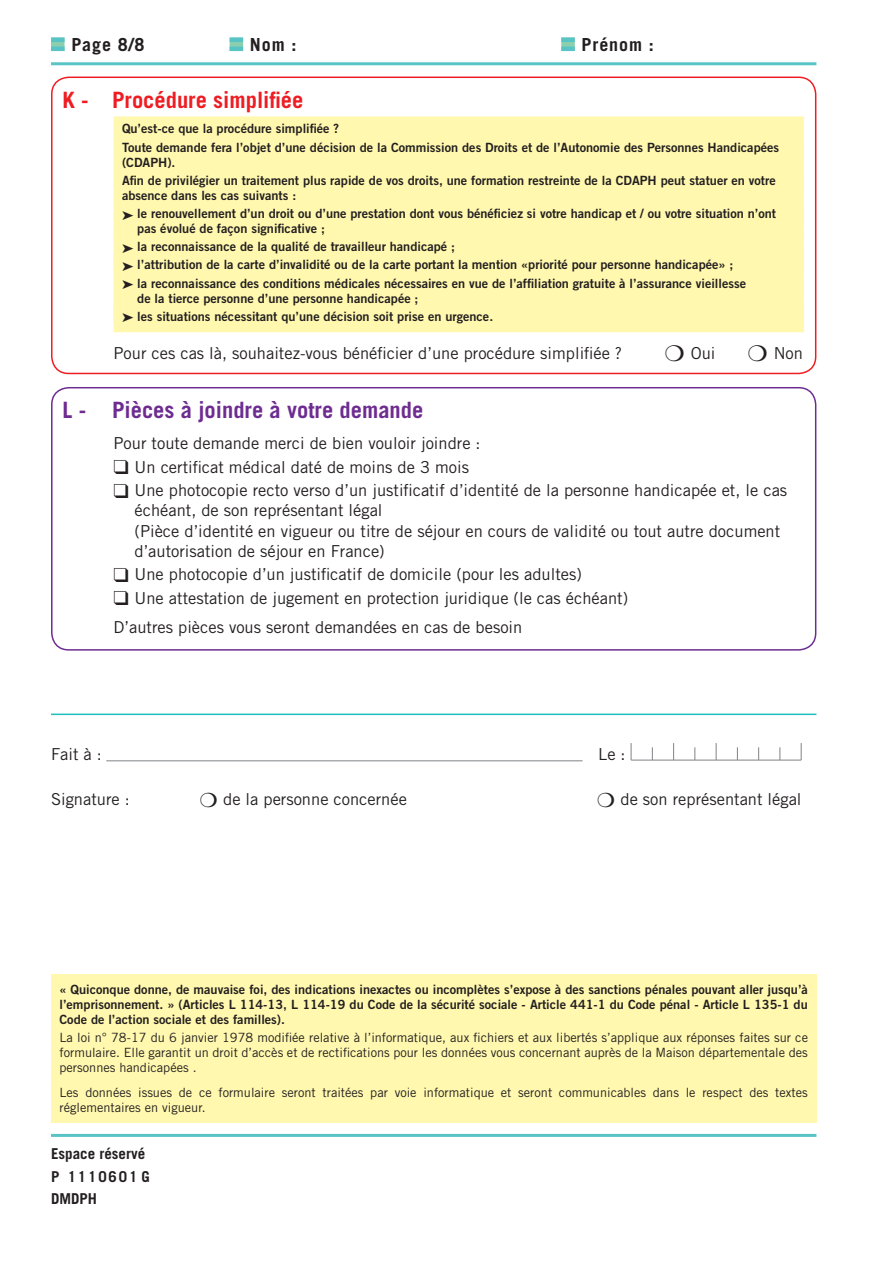
<style>
.page{position:relative;width:893px;height:1263px;background:#fff}
.page>*{position:absolute;margin:0;border:0;box-sizing:border-box;transform-origin:0 0}
.t1{font:700 22.5px "Trade Gothic LT Std";color:#6e2c91}
.t2{font:700 22.5px "Trade Gothic LT Std";color:#ee1d23}
.t3{font:700 18px "Trade Gothic LT Std";letter-spacing:.05em;color:#231f20}
.t4{font:16.5px/20.2px "Trade Gothic LT Std";color:#231f20}
.t5{font:700 15px/22.5px "Trade Gothic LT Std";color:#231f20}
.t6{font:12.75px/18.1px "Trade Gothic LT Std Bd 2";color:#231f20}
.t7{font:12.75px/15px "Trade Gothic LT Std";color:#231f20;text-align:justify}
</style>
<div class="page">
<hr style="left:51px;top:1134px;width:765px;height:3px;background:#59c4c6">
<hr style="left:51px;top:62px;width:765px;height:3px;background:#59c4c6">
<svg style="left:51px;top:42px;width:14px;height:5px"></svg>
<hr style="left:51px;top:38px;width:14px;height:4px;background:#59c4c6">
<hr style="left:51px;top:47px;width:14px;height:4px;background:#59c4c6">
<svg style="left:230px;top:42px;width:13px;height:5px"></svg>
<hr style="left:230px;top:38px;width:13px;height:4px;background:#59c4c6">
<hr style="left:230px;top:47px;width:13px;height:4px;background:#59c4c6">
<svg style="left:561px;top:42px;width:14px;height:5px"></svg>
<hr style="left:561px;top:38px;width:14px;height:4px;background:#59c4c6">
<hr style="left:561px;top:47px;width:14px;height:4px;background:#59c4c6">
<div style="left:114px;top:116px;width:690px;height:38px;background:#fff8ae"></div>
<div style="left:114px;top:150px;width:690px;height:37px;background:#fff8ae"></div>
<div style="left:114px;top:183px;width:690px;height:37px;background:#fff8ae"></div>
<div style="left:114px;top:212px;width:690px;height:28px;background:#fff8ae"></div>
<div style="left:114px;top:234px;width:690px;height:38px;background:#fff8ae"></div>
<div style="left:114px;top:252px;width:690px;height:38px;background:#fff8ae"></div>
<div style="left:114px;top:286px;width:690px;height:37px;background:#fff8ae"></div>
<div style="left:114px;top:304px;width:690px;height:28px;background:#fff8ae"></div>
<div style="left:51px;top:77px;width:765px;height:297px;border:2px solid #ee1d23;border-radius:17px"></div>
<div style="left:51px;top:387px;width:765px;height:264px;border:2px solid #6e2c91;border-radius:17px"></div>
<hr style="left:51px;top:713px;width:765px;height:2px;background:#21bdbd">
<hr style="left:106px;top:760px;width:477px;height:1px;background:#808285">
<hr style="left:631px;top:760px;width:170px;height:1px;background:#808285">
<svg style="left:631px;top:743px;width:1px;height:17px"></svg>
<svg style="left:652px;top:747px;width:1px;height:13px"></svg>
<svg style="left:673px;top:743px;width:1px;height:17px"></svg>
<svg style="left:694px;top:747px;width:1px;height:13px"></svg>
<svg style="left:716px;top:743px;width:1px;height:17px"></svg>
<svg style="left:737px;top:747px;width:1px;height:13px"></svg>
<svg style="left:758px;top:747px;width:1px;height:13px"></svg>
<svg style="left:779px;top:747px;width:1px;height:13px"></svg>
<svg style="left:801px;top:743px;width:1px;height:17px"></svg>
<div style="left:51px;top:974px;width:765px;height:149px;background:#fff8ae"></div>
<h2 class="t3" style="left:71px;top:34px;width:75px">Page 8/8</h2>
<h2 class="t3" style="left:250px;top:34px;width:48px">Nom :</h2>
<h2 class="t3" style="left:582px;top:34px;width:74px">Prénom :</h2>
<h1 class="t2" style="left:63px;top:86px;width:242px">K - Procédure simplifiée</h1>
<p class="t6" style="left:122px;top:120px;width:659px">Qu’est-ce que la procédure simplifiée ?<br>Toute demande fera l’objet d’une décision de la Commission des Droits et de l’Autonomie des Personnes Handicapées</p>
<p class="t6" style="left:122px;top:153px;width:655px">(CDAPH).<br>Afin de privilégier un traitement plus rapide de vos droits, une formation restreinte de la CDAPH peut statuer en votre</p>
<p class="t6" style="left:122px;top:186px;width:656px">absence dans les cas suivants :<br>➤ le renouvellement d’un droit ou d’une prestation dont vous bénéficiez si votre handicap et / ou votre situation n’ont</p>
<p class="t6" style="left:122px;top:219px;width:625px;text-indent:15px">pas évolué de façon significative ;<br>➤ la reconnaissance de la qualité de travailleur handicapé ;<br>➤ l’attribution de la carte d’invalidité ou de la carte portant la mention «priorité pour personne handicapée» ; ➤ la reconnaissance des conditions médicales nécessaires en vue de l’affiliation gratuite à l’assurance vieillesse</p>
<p class="t6" style="left:122px;top:289px;width:373px;text-indent:15px">de la tierce personne d’une personne handicapée ;<br>➤ les situations nécessitant qu’une décision soit prise en urgence.</p>
<p class="t4" style="left:114px;top:343px;width:510px">Pour ces cas là, souhaitez-vous bénéficier d’une procédure simplifiée ?</p>
<p class="t4" style="left:665px;top:343px;width:52px">❍ Oui</p>
<p class="t4" style="left:748px;top:343px;width:57px">❍ Non</p>
<h1 class="t1" style="left:63px;top:396px;width:362px">L - Pièces à joindre à votre demande</h1>
<p class="t4" style="left:114px;top:433px;width:369px">Pour toute demande merci de bien vouloir joindre :</p>
<p class="t4" style="left:114px;top:456px;width:357px">❑ Un certificat médical daté de moins de 3 mois</p>
<p class="t4" style="left:135px;top:480px;width:654px;text-indent:-21px">❑ Une photocopie recto verso d’un justificatif d’identité de la personne handicapée et, le cas échéant, de son représentant légal<br>(Pièce d’identité en vigueur ou titre de séjour en cours de validité ou tout autre document d’autorisation de séjour en France)</p>
<p class="t4" style="left:114px;top:564px;width:470px">❑ Une photocopie d’un justificatif de domicile (pour les adultes)</p>
<p class="t4" style="left:114px;top:583px;width:516px;line-height:29.8px">❑ Une attestation de jugement en protection juridique (le cas échéant)<br>D’autres pièces vous seront demandées en cas de besoin</p>
<p class="t4" style="left:51px;top:744px;width:52px">Fait à :</p>
<p class="t4" style="left:598px;top:744px;width:29px">Le :</p>
<p class="t4" style="left:51px;top:789px;width:80px">Signature :</p>
<p class="t4" style="left:200px;top:789px;width:209px">❍ de la personne concernée</p>
<p class="t4" style="left:597px;top:789px;width:206px">❍ de son représentant légal</p>
<p class="t6" style="left:60px;top:982px;width:750px;line-height:15px;text-align:justify">« Quiconque donne, de mauvaise foi, des indications inexactes ou incomplètes s’expose à des sanctions pénales pouvant aller jusqu’à l’emprisonnement. » (Articles L 114-13, L 114-19 du Code de la sécurité sociale - Article 441-1 du Code pénal - Article L 135-1 du Code de l’action sociale et des familles).</p>
<p class="t7" style="left:60px;top:1030px;width:750px">La loi n° 78-17 du 6 janvier 1978 modifiée relative à l’informatique, aux fichiers et aux libertés s’applique aux réponses faites sur ce formulaire. Elle garantit un droit d’accès et de rectifications pour les données vous concernant auprès de la Maison départementale des personnes handicapées .</p>
<p class="t7" style="left:60px;top:1084px;width:750px">Les données issues de ce formulaire seront traitées par voie informatique et seront communicables dans le respect des textes réglementaires en vigueur.</p>
<p class="t5" style="left:51px;top:1142px;width:100px">Espace réservé<br>P 1110601 G<br>DMDPH</p>
</div>
